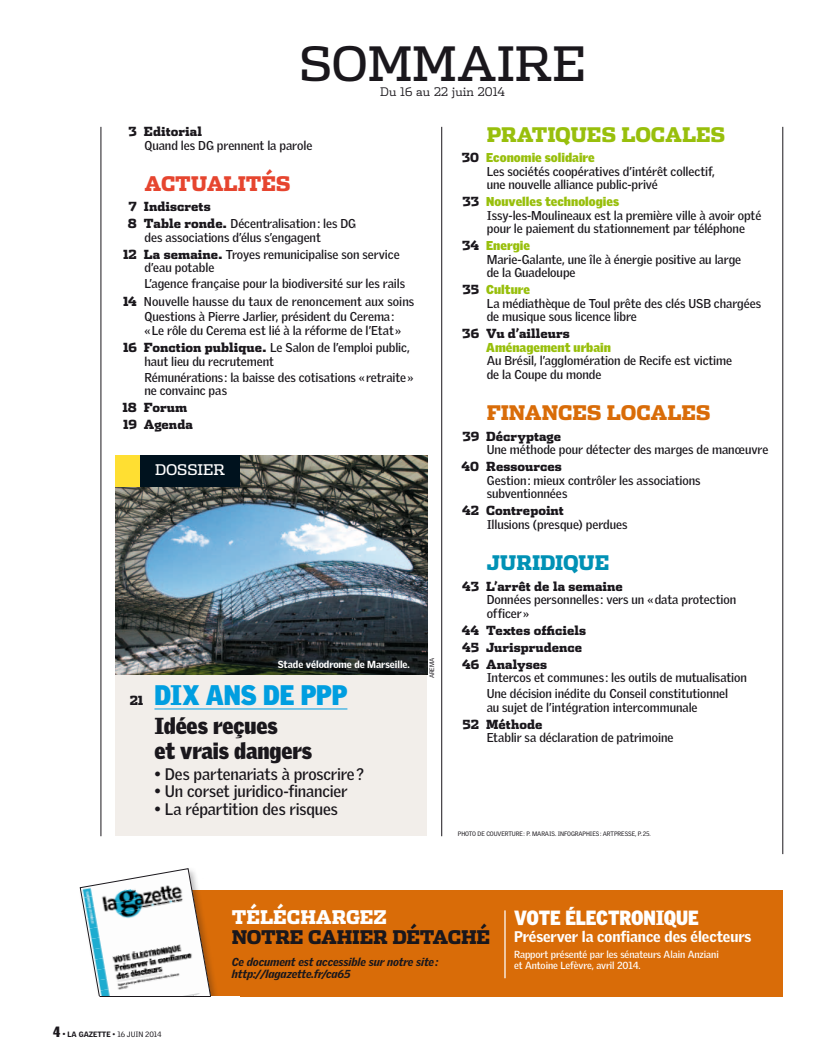
<style>
.page{position:relative;width:815px;height:1063px;background:#fff}
.page>*{position:absolute;margin:0;border:0;box-sizing:border-box;transform-origin:0 0}
.t1{font:47.5px "Dispatch";letter-spacing:-.005em;color:#1a171c}
.Surtitre_dossier{font:900 27.5px "Griffith Gothic";letter-spacing:-.005em;color:#009ee0;scale:.94 1}
.Titre_dossier{font:900 22.5px/25px "Griffith Gothic";letter-spacing:-.005em;color:#1a171c;scale:.94 1}
.Pratiques{font:900 20px "Dispatch";letter-spacing:-.005em;color:#98bf0c;scale:.94 1}
.Titre_cahier{font:900 20px "Griffith Gothic";letter-spacing:-.01em;color:#fff;scale:.94 1}
.Finances{font:900 20px "Dispatch";letter-spacing:-.005em;color:#d96c08;scale:.94 1}
.Actualités{font:900 20px "Dispatch";letter-spacing:-.005em;color:#e6452f;scale:.94 1}
.Juridique{font:900 20px "Dispatch";letter-spacing:-.01em;color:#0091b5;scale:.94 1}
.t2{font:900 18.75px "Dispatch";letter-spacing:-.02em;color:#1a171c;scale:.94 1}
.t3{font:900 18.75px "Dispatch";letter-spacing:-.005em;color:#fff;scale:.94 1}
.Texte_dossier{font:700 16.25px "Griffith Gothic";letter-spacing:-.01em;color:#1a171c}
.Sous-titre_cahier{font:900 15px "Griffith Gothic";letter-spacing:-.005em;color:#fff}
.t4{font:14.75px "Dispatch";color:#fff}
.page_folio_suite{font:700 12.5px/13.5px "Griffith Gothic";letter-spacing:-.005em;color:#1a171c}
.Page_folio{font:700 12.5px/13.5px "Griffith Gothic";letter-spacing:-.005em;color:#1a171c}
.Page_folio-2{font:900 12.5px "Dispatch";letter-spacing:.005em;color:#1a171c;scale:.94 1}
.Page_folio_étiquette{font:900 12.5px "Griffith Gothic";color:#98bf0c}
.Page_folio_sans_rubr{font:700 12.5px "Griffith Gothic";letter-spacing:.005em;color:#1a171c}
.t5{font:300 11.88px "Dispatch";color:#1a171c}
.t6{font:italic 900 11.25px/12.5px "Griffith Gothic";letter-spacing:-.005em;color:#1a171c}
.Signature_cahier{font:700 10px/11.2px "Griffith Gothic";letter-spacing:-.005em;color:#fff}
.LEGENDE_nom_copie{font:900 10px "Griffith Gothic";letter-spacing:-.005em;color:#fff}
.t7{font:7.5px "Griffith Gothic";letter-spacing:-.005em;color:#1a171c}
.CREDIT{font:6.25px "Griffith Gothic";letter-spacing:-.01em;color:#1a171c}
.s1{font-family:"Dispatch";font-weight:900}
.s2{font-family:"Dispatch";font-size:12.5px;color:#1a171c}
.s3{font-family:"Dispatch";color:#1a171c}
.s4{font-family:"Griffith Gothic Cond";font-weight:900;font-size:14.5px}
.s5{font-size:8.25px}
.s6{font-weight:900}
</style>
<div class="page">
<div style="left:101px;top:890px;width:682px;height:107px;background:#d96c08"></div>
<hr style="left:101px;top:127px;width:1px;height:709px;background:#1a171c">
<hr style="left:441px;top:127px;width:1px;height:709px;background:#1a171c">
<hr style="left:783px;top:127px;width:1px;height:727px;background:#1a171c">
<div style="left:77px;top:866px;width:142px;height:141px;background:#1a171c;opacity:.3"></div>
<svg style="left:80px;top:868px;width:131px;height:129px"></svg>
<div style="left:53px;top:997px;width:187px;height:15px;background:#fff"></div>
<hr style="left:99px;top:996px;width:112px;height:1px;background:#1a171c">
<hr style="left:504px;top:910px;width:2px;height:68px;background:#fff">
<div style="left:116px;top:471px;width:311px;height:365px;background:#f2eeea"></div>
<hr style="left:154px;top:709px;width:193px;height:1px;background:#009ee0">
<img style="left:116px;top:456px;width:311px;height:219px">
<div style="left:140px;top:455px;width:100px;height:32px;background:#00121e"></div>
<div style="left:116px;top:455px;width:24px;height:32px;background:#ffdf32"></div>
<p class="t1" style="left:299px;top:31px;width:288px">SOMMAIRE</p>
<p class="t5" style="left:380px;top:84px;width:126px">Du 16 au 22 juin 2014</p>
<p class="Page_folio-2" style="left:128px;top:122px;width:80px">3 Editorial</p>
<p class="page_folio_suite" style="left:144px;top:138px;width:169px">Quand les DG prennent la parole</p>
<p class="Actualités" style="left:144px;top:169px;width:157px">ACTUALITÉS</p>
<p class="Page_folio-2" style="left:129px;top:198px;width:89px">7 Indiscrets</p>
<p class="Page_folio" style="left:144px;top:217px;width:213px;text-indent:-16px"><span class="s1">8 Table ronde.</span> Décentralisation: les DG des associations d’élus s’engagent</p>
<p class="Page_folio" style="left:144px;top:247px;width:257px;text-indent:-21px"><span class="s1">12 La semaine.</span> Troyes remunicipalise son service d’eau potable</p>
<p class="page_folio_suite" style="left:144px;top:277px;width:262px">L’agence française pour la biodiversité sur les rails</p>
<p class="Page_folio_sans_rubr" style="left:123px;top:294px;width:293px"><span class="s1">14</span> Nouvelle hausse du taux de renoncement aux soins</p>
<p class="page_folio_suite" style="left:144px;top:310px;width:258px">Questions à Pierre Jarlier, président du Cerema: «Le rôle du Cerema est lié à la réforme de l’Etat»</p>
<p class="Page_folio" style="left:144px;top:341px;width:267px;text-indent:-21px"><span class="s1">16 Fonction publique.</span> Le Salon de l’emploi public, haut lieu du recrutement</p>
<p class="page_folio_suite" style="left:144px;top:370px;width:271px">Rémunérations: la baisse des cotisations «retraite» ne convainc pas</p>
<p class="Page_folio-2" style="left:122px;top:398px;width:71px">18 Forum</p>
<p class="Page_folio-2" style="left:123px;top:415px;width:76px">19 Agenda</p>
<p class="t4" style="left:155px;top:460px;width:72px">DOSSIER</p>
<p class="LEGENDE_nom_copie" style="left:278px;top:659px;width:134px">Stade vélodrome de Marseille.</p>
<p class="Surtitre_dossier" style="left:130px;top:679px;width:233px"><span class="s2">21</span> DIX ANS DE PPP</p>
<p class="Titre_dossier" style="left:154px;top:713px;width:169px">Idées reçues<br>et vrais dangers</p>
<p class="Texte_dossier" style="left:154px;top:764px;width:211px">• Des partenariats à proscrire?</p>
<p class="Texte_dossier" style="left:154px;top:782px;width:195px">• Un corset juridico-financier</p>
<p class="Texte_dossier" style="left:154px;top:799px;width:185px">• La répartition des risques</p>
<p class="CREDIT" style="left:428px;top:678px;width:22px;rotate:-90deg">AREMA</p>
<p class="Pratiques" style="left:487px;top:120px;width:255px">PRATIQUES LOCALES</p>
<p class="Page_folio_étiquette" style="left:462px;top:150px;width:134px"><span class="s3">30</span> Economie solidaire</p>
<p class="page_folio_suite" style="left:487px;top:164px;width:229px">Les sociétés coopératives d’intérêt collectif, une nouvelle alliance public-privé</p>
<p class="Page_folio_étiquette" style="left:463px;top:194px;width:158px"><span class="s3">33</span> Nouvelles technologies</p>
<p class="page_folio_suite" style="left:487px;top:208px;width:276px">Issy-les-Moulineaux est la première ville à avoir opté pour le paiement du stationnement par téléphone</p>
<p class="Page_folio_étiquette" style="left:462px;top:238px;width:69px"><span class="s3">34</span> Energie</p>
<p class="page_folio_suite" style="left:487px;top:252px;width:256px">Marie-Galante, une île à énergie positive au large de la Guadeloupe</p>
<p class="Page_folio_étiquette" style="left:462px;top:282px;width:69px"><span class="s3">35</span> Culture</p>
<p class="page_folio_suite" style="left:487px;top:296px;width:276px">La médiathèque de Toul prête des clés USB chargées de musique sous licence libre</p>
<p class="Page_folio-2" style="left:462px;top:325px;width:116px">36 Vu d’ailleurs</p>
<p class="Page_folio_étiquette" style="left:486px;top:340px;width:126px">Aménagement urbain</p>
<p class="page_folio_suite" style="left:487px;top:354px;width:247px">Au Brésil, l’agglomération de Recife est victime de la Coupe du monde</p>
<p class="Finances" style="left:487px;top:398px;width:240px">FINANCES LOCALES</p>
<p class="Page_folio-2" style="left:462px;top:427px;width:107px">39 Décryptage</p>
<p class="page_folio_suite" style="left:487px;top:443px;width:283px">Une méthode pour détecter des marges de manœuvre</p>
<p class="Page_folio-2" style="left:462px;top:458px;width:108px">40 Ressources</p>
<p class="page_folio_suite" style="left:487px;top:473px;width:215px">Gestion: mieux contrôler les associations subventionnées</p>
<p class="Page_folio-2" style="left:462px;top:502px;width:110px">42 Contrepoint</p>
<p class="page_folio_suite" style="left:487px;top:517px;width:142px">Illusions (presque) perdues</p>
<p class="Juridique" style="left:487px;top:548px;width:132px">JURIDIQUE</p>
<p class="Page_folio-2" style="left:462px;top:577px;width:172px">43 L’arrêt de la semaine</p>
<p class="page_folio_suite" style="left:487px;top:593px;width:251px">Données personnelles : vers un «data protection officer»</p>
<p class="Page_folio-2" style="left:462px;top:621px;width:133px">44 Textes officiels</p>
<p class="Page_folio-2" style="left:462px;top:638px;width:129px">45 Jurisprudence</p>
<p class="Page_folio-2" style="left:462px;top:655px;width:92px">46 Analyses</p>
<p class="page_folio_suite" style="left:487px;top:671px;width:262px">Intercos et communes: les outils de mutualisation</p>
<p class="page_folio_suite" style="left:487px;top:687px;width:243px">Une décision inédite du Conseil constitutionnel au sujet de l’intégration intercommunale</p>
<p class="Page_folio-2" style="left:462px;top:715px;width:87px">52 Méthode</p>
<p class="page_folio_suite" style="left:487px;top:731px;width:188px">Etablir sa déclaration de patrimoine</p>
<p class="CREDIT" style="left:458px;top:830px;width:194px">PHOTO DE COUVERTURE: P. MARAIS. INFOGRAPHIES: ARTPRESSE, P.25.</p>
<p class="t7" style="left:53px;top:1030px;width:110px"><span class="s4">4</span> <span class="s5">•</span> <span class="s6">LA GAZETTE</span> • 16 JUIN 2014</p>
<p class="t3" style="left:232px;top:904px;width:166px">TÉLÉCHARGEZ</p>
<p class="t2" style="left:232px;top:924px;width:276px">NOTRE CAHIER DÉTACHÉ</p>
<p class="t6" style="left:232px;top:955px;width:208px">Ce document est accessible sur notre site: http://lagazette.fr/ca65</p>
<p class="Titre_cahier" style="left:514px;top:905px;width:198px">VOTE ÉLECTRONIQUE</p>
<p class="Sous-titre_cahier" style="left:514px;top:928px;width:239px">Préserver la confiance des électeurs</p>
<p class="Signature_cahier" style="left:514px;top:948px;width:206px">Rapport présenté par les sénateurs Alain Anziani et Antoine Lefèvre, avril 2014.</p>
</div>
